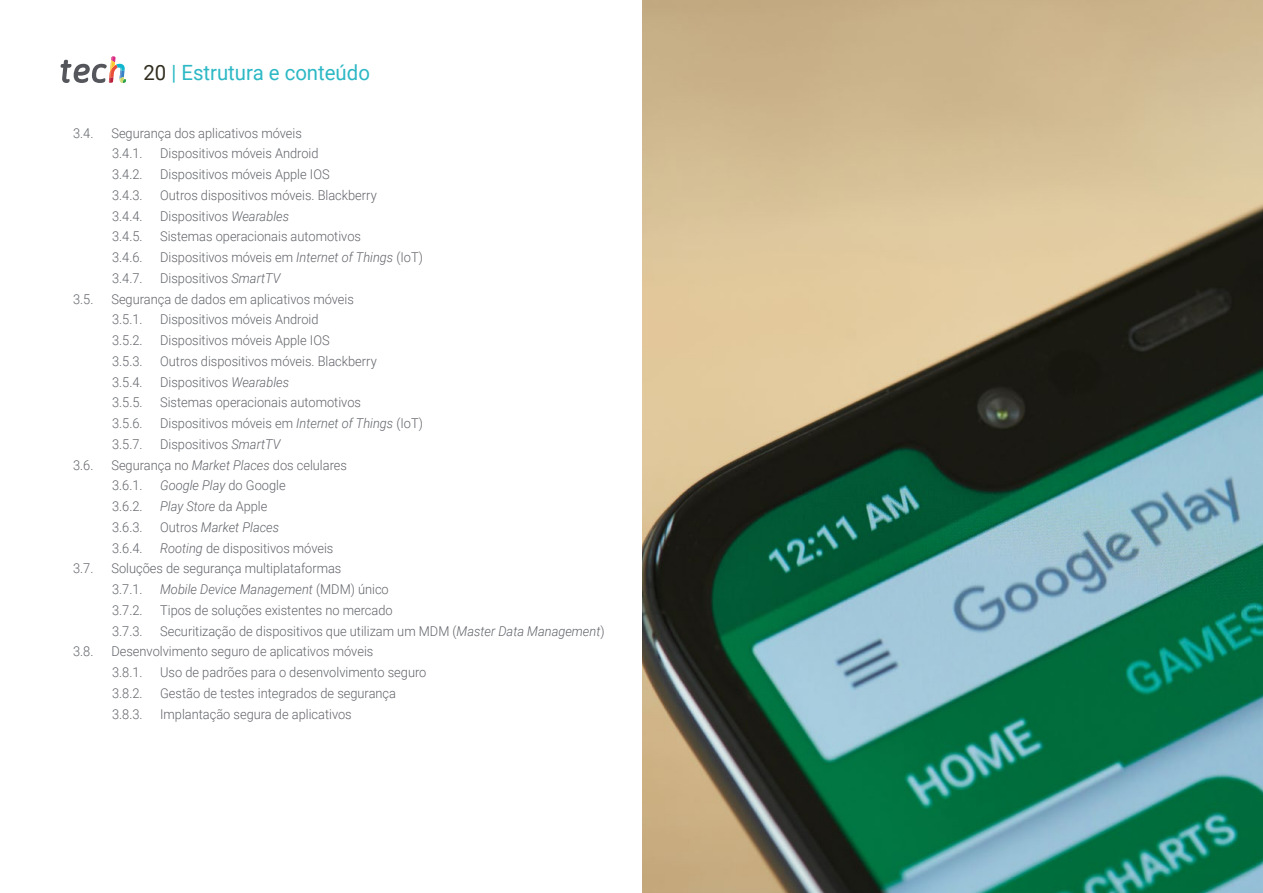
<style>
.page{position:relative;width:1263px;height:893px;background:#fff}
.page>*{position:absolute;margin:0;border:0;box-sizing:border-box;transform-origin:0 0}
.t1{font:21px "Roboto";color:#2db8c5}
.t2{font:300 13.5px/20.7px "Roboto";color:#61646a;scale:.95 1}
.t3{font:italic 300 13.5px "Roboto";color:#61646a;scale:.95 1}
.s1{color:#312e20}
.s2{font-style:italic}
.s3{font-style:normal}
</style>
<div class="page">
<svg style="left:61px;top:56px;width:65px;height:27px"></svg>
<img style="left:642px;top:0;width:621px;height:893px">
<h1 class="t1" style="left:144px;top:57px;width:228px"><span class="s1">20</span> | Estrutura e conteúdo</h1>
<p class="t2" style="left:73px;top:122px;width:23px">3.4.</p>
<p class="t2" style="left:111px;top:122px;width:202px">Segurança dos aplicativos móveis<br>3.4.1.</p>
<p class="t2" style="left:160px;top:143px;width:168px">Dispositivos móveis Android</p>
<p class="t2" style="left:112px;top:164px;width:34px">3.4.2.</p>
<p class="t2" style="left:160px;top:164px;width:180px">Dispositivos móveis Apple IOS</p>
<p class="t2" style="left:112px;top:184px;width:34px">3.4.3.</p>
<p class="t2" style="left:160px;top:184px;width:229px">Outros dispositivos móveis. Blackberry</p>
<p class="t2" style="left:112px;top:205px;width:34px">3.4.4.</p>
<p class="t2" style="left:160px;top:205px;width:137px">Dispositivos <span class="s2">Wearables</span></p>
<p class="t2" style="left:112px;top:226px;width:34px">3.4.5.</p>
<p class="t2" style="left:160px;top:226px;width:213px">Sistemas operacionais automotivos</p>
<p class="t2" style="left:112px;top:247px;width:34px">3.4.6.</p>
<p class="t2" style="left:160px;top:247px;width:278px">Dispositivos móveis em <span class="s2">Internet of Things</span> (IoT)</p>
<p class="t2" style="left:112px;top:267px;width:34px">3.4.7.</p>
<p class="t2" style="left:160px;top:267px;width:128px">Dispositivos <span class="s2">SmartTV</span></p>
<p class="t2" style="left:73px;top:288px;width:23px">3.5.</p>
<p class="t2" style="left:111px;top:288px;width:257px">Segurança de dados em aplicativos móveis<br>3.5.1.</p>
<p class="t2" style="left:160px;top:309px;width:168px">Dispositivos móveis Android</p>
<p class="t2" style="left:112px;top:330px;width:34px">3.5.2.</p>
<p class="t2" style="left:160px;top:330px;width:180px">Dispositivos móveis Apple IOS</p>
<p class="t2" style="left:112px;top:350px;width:34px">3.5.3.</p>
<p class="t2" style="left:160px;top:350px;width:229px">Outros dispositivos móveis. Blackberry</p>
<p class="t2" style="left:112px;top:371px;width:34px">3.5.4.</p>
<p class="t2" style="left:160px;top:371px;width:137px">Dispositivos <span class="s2">Wearables</span></p>
<p class="t2" style="left:112px;top:392px;width:34px">3.5.5.</p>
<p class="t2" style="left:160px;top:392px;width:213px">Sistemas operacionais automotivos</p>
<p class="t2" style="left:112px;top:413px;width:34px">3.5.6.</p>
<p class="t2" style="left:160px;top:413px;width:278px">Dispositivos móveis em <span class="s2">Internet of Things</span> (IoT)</p>
<p class="t2" style="left:112px;top:433px;width:34px">3.5.7.</p>
<p class="t2" style="left:160px;top:433px;width:128px">Dispositivos <span class="s2">SmartTV</span></p>
<p class="t2" style="left:73px;top:454px;width:23px">3.6.</p>
<p class="t2" style="left:111px;top:454px;width:250px">Segurança no <span class="s2">Market Places</span> dos celulares<br>3.6.1.</p>
<p class="t3" style="left:160px;top:476px;width:134px">Google Play <span class="s3">do Google</span></p>
<p class="t2" style="left:112px;top:496px;width:34px">3.6.2.</p>
<p class="t3" style="left:160px;top:497px;width:114px">Play Store <span class="s3">da Apple</span></p>
<p class="t2" style="left:112px;top:516px;width:34px">3.6.3.</p>
<p class="t3" style="left:160px;top:518px;width:127px"><span class="s3">Outros</span> Market Places</p>
<p class="t2" style="left:112px;top:537px;width:34px">3.6.4.</p>
<p class="t2" style="left:160px;top:537px;width:184px"><span class="s2">Rooting</span> de dispositivos móveis</p>
<p class="t2" style="left:73px;top:558px;width:23px">3.7.</p>
<p class="t2" style="left:111px;top:558px;width:244px">Soluções de segurança multiplataformas<br>3.7.1.</p>
<p class="t3" style="left:160px;top:580px;width:242px">Mobile Device Management <span class="s3">(MDM) único</span></p>
<p class="t2" style="left:112px;top:599px;width:34px">3.7.2.</p>
<p class="t2" style="left:160px;top:599px;width:246px">Tipos de soluções existentes no mercado</p>
<p class="t2" style="left:112px;top:620px;width:34px">3.7.3.</p>
<p class="t2" style="left:160px;top:620px;width:469px">Securitização de dispositivos que utilizam um MDM (<span class="s2">Master Data Management</span>)</p>
<p class="t2" style="left:73px;top:641px;width:23px">3.8.</p>
<p class="t2" style="left:111px;top:641px;width:277px">Desenvolvimento seguro de aplicativos móveis<br>3.8.1.</p>
<p class="t2" style="left:160px;top:662px;width:282px">Uso de padrões para o desenvolvimento seguro</p>
<p class="t2" style="left:112px;top:682px;width:34px">3.8.2.</p>
<p class="t2" style="left:160px;top:682px;width:250px">Gestão de testes integrados de segurança</p>
<p class="t2" style="left:112px;top:703px;width:34px">3.8.3.</p>
<p class="t2" style="left:160px;top:703px;width:203px">Implantação segura de aplicativos</p>
</div>
